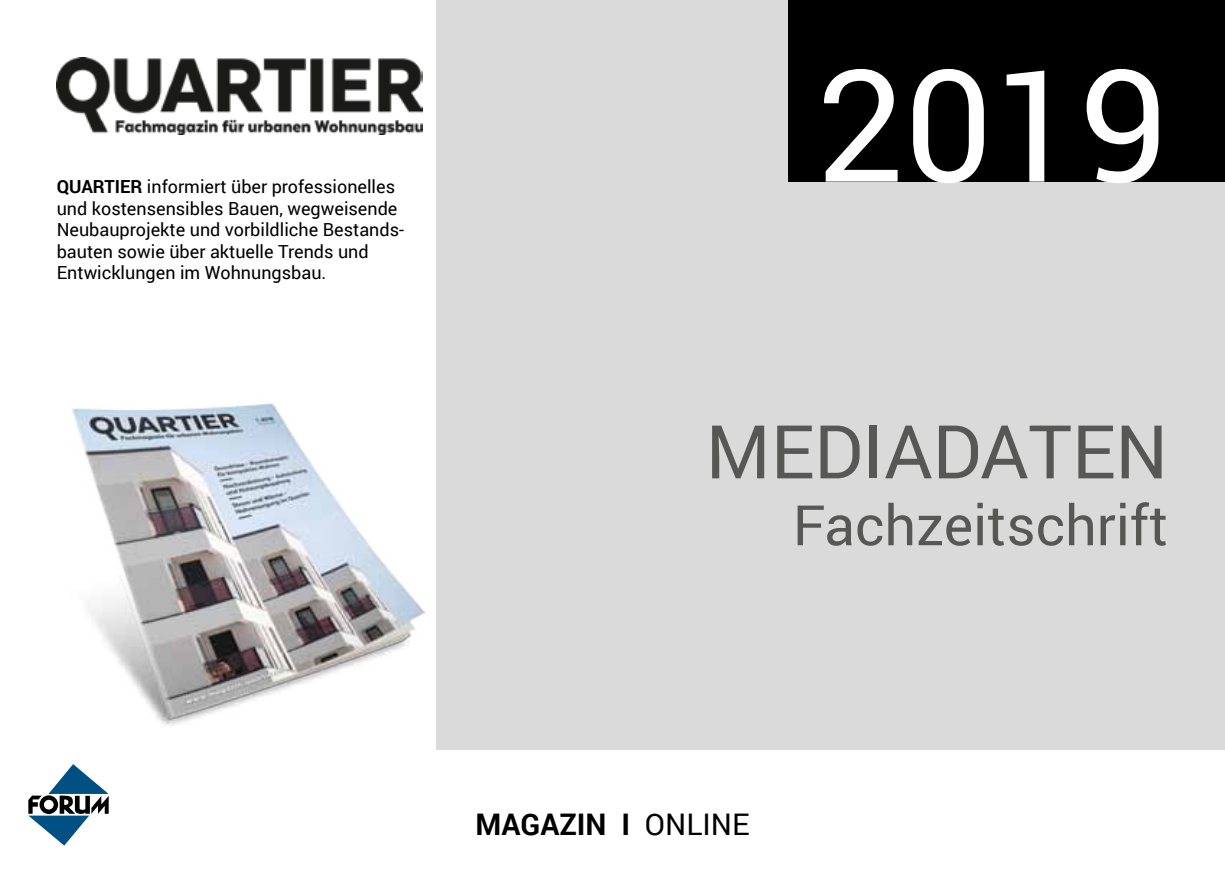
<style>
.page{position:relative;width:1225px;height:874px;background:#fff}
.page>*{position:absolute;margin:0;border:0;box-sizing:border-box;transform-origin:0 0}
.t1{font:156px "Roboto";color:#fff}
.t2{font:74.2px "Roboto";color:#575756}
.t3{font:55.6px "Roboto";color:#575756}
.t4{font:700 29.8px "Roboto";color:#000}
.t5{font:18px/21.6px "Roboto";color:#000}
.s1{font-weight:700}
.s2{font-weight:400}
</style>
<div class="page">
<div style="left:437px;top:0;width:788px;height:748px;background:#dadada"></div>
<div style="left:788px;top:0;width:437px;height:181px;background:#000"></div>
<svg style="left:28px;top:764px;width:81px;height:81px"></svg>
<img style="left:72px;top:381px;width:365px;height:354px">
<img style="left:57px;top:58px;width:365px;height:76px">
<p class="t5" style="left:57px;top:175px;width:342px"><span class="s1">QUARTIER</span> informiert über professionelles und kostensensibles Bauen, wegweisende</p>
<p class="t5" style="left:57px;top:218px;width:349px">Neubauprojekte und vorbildliche Bestands&shy;bauten sowie über aktuelle Trends und<br>Entwicklungen im Wohnungsbau.</p>
<h1 class="t1" style="left:816px;top:16px;width:353px">2019</h1>
<h2 class="t2" style="left:705px;top:399px;width:464px">MEDIADATEN</h2>
<h3 class="t3" style="left:792px;top:486px;width:377px">Fachzeitschrift</h3>
<h3 class="t4" style="left:475px;top:803px;width:275px">MAGAZIN I <span class="s2">ONLINE</span></h3>
</div>
